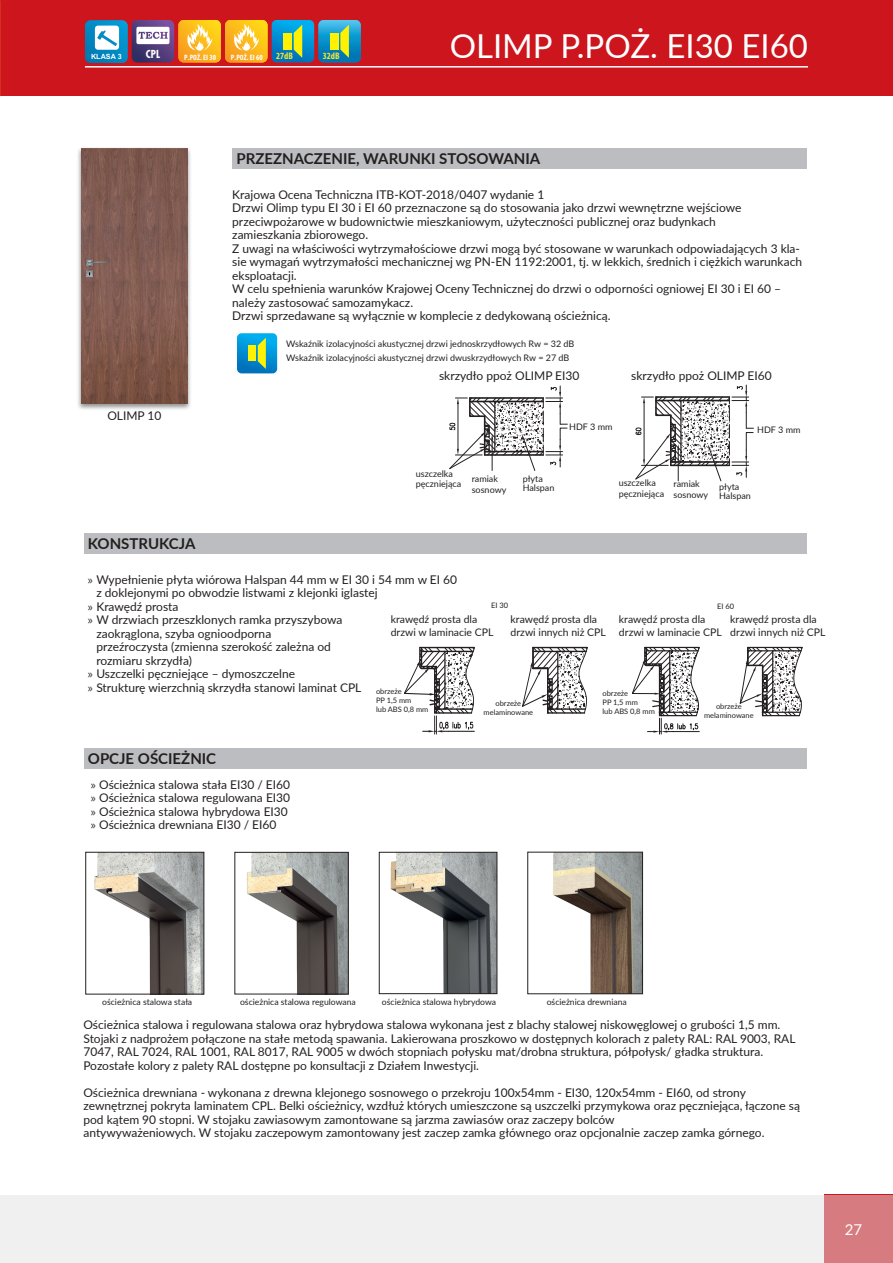
<style>
.page{position:relative;width:893px;height:1263px;background:#fff}
.page>*{position:absolute;margin:0;border:0;box-sizing:border-box;transform-origin:0 0}
.Tytuł_1_P{font:33px "Lato";color:#fff}
.W_STANDARDZIE_-_tytu{font:700 15px "Lato";color:#231f20}
.page_number{font:15px "Lato";color:#fff}
.punkty_lista_2{font:12px/13.5px "Lato";color:#231f20}
.t1{font:700 condensed 10.8px "Futura LT";color:#fff}
.punkty_lista_2-2{font:10.5px "Lato";color:#231f20}
.t2{font:700 condensed 9.45px "Myriad Pro";color:#f8e729}
.punkty_lista_2-3{font:9px/10.5px "Lato";color:#231f20}
.podpis_rys__piktogra{font:8.7px "Lato";color:#231f20}
.t3{font:700 condensed 7.8px "Myriad Pro";color:#fff}
.punkty_lista_2-4{font:7.5px "Lato";color:#231f20}
.t4{font:700 7.2px "Arial";color:#fff}
.s1{font-family:"Myriad Pro"}
</style>
<div class="page">
<svg style="left:0;top:1195px;width:893px;height:68px;fill:#f0f0f1"></svg>
<div style="left:0;top:0;width:893px;height:96px;background:#cd151d"></div>
<hr style="left:85px;top:66px;width:723px;height:2px;background:#fff">
<div style="left:84px;top:533px;width:722px;height:21px;background:#bcbdc0"></div>
<div style="left:84px;top:748px;width:722px;height:21px;background:#bcbdc0"></div>
<img style="left:272px;top:20px;width:42px;height:43px">
<svg style="left:294px;top:25px;width:8px;height:33px"></svg>
<div style="left:284px;top:33px;width:8px;height:17px;background:#fff101"></div>
<svg style="left:318px;top:20px;width:43px;height:43px;background:#379dad"></svg>
<div style="left:330px;top:33px;width:9px;height:17px;background:#fff101"></div>
<svg style="left:85px;top:20px;width:183px;height:43px;background:#b19a70"></svg>
<div style="left:77px;top:146px;width:115px;height:264px;background:#231f20;opacity:.5"></div>
<img style="left:81px;top:149px;width:106px;height:255px">
<svg style="left:404px;top:647px;width:184px;height:87px"></svg>
<svg style="left:632px;top:647px;width:68px;height:87px"></svg>
<svg style="left:739px;top:647px;width:64px;height:70px"></svg>
<img style="left:94px;top:854px;width:108px;height:138px">
<div style="left:86px;top:852px;width:118px;height:142px;border:1px solid #231f20"></div>
<img style="left:247px;top:854px;width:99px;height:138px">
<div style="left:235px;top:852px;width:113px;height:142px;border:1px solid #231f20"></div>
<img style="left:390px;top:854px;width:105px;height:138px">
<div style="left:379px;top:852px;width:118px;height:142px;border:1px solid #231f20"></div>
<div style="left:232px;top:149px;width:574px;height:20px;background:#bcbdc0"></div>
<svg style="left:237px;top:333px;width:40px;height:40px"></svg>
<div style="left:248px;top:345px;width:8px;height:16px;background:#fff101"></div>
<svg style="left:449px;top:386px;width:119px;height:85px"></svg>
<svg style="left:635px;top:385px;width:119px;height:96px"></svg>
<img style="left:553px;top:854px;width:88px;height:138px">
<div style="left:528px;top:852px;width:115px;height:142px;border:1px solid #231f20"></div>
<p class="t4" style="left:91px;top:52px;width:32px">KLASA 3</p>
<p class="t1" style="left:146px;top:48px;width:16px">CPL</p>
<p class="t3" style="left:184px;top:52px;width:33px">P.POŻ. EI 30</p>
<p class="t3" style="left:231px;top:52px;width:33px">P.POŻ. EI 60</p>
<p class="t2" style="left:276px;top:50px;width:18px">27dB</p>
<p class="t2" style="left:323px;top:50px;width:18px">32dB</p>
<p class="Tytuł_1_P" style="left:450px;top:22px;width:360px">OLIMP P.POŻ. EI30 EI60</p>
<p class="punkty_lista_2" style="left:107px;top:409px;width:56px">OLIMP 10</p>
<p class="W_STANDARDZIE_-_tytu" style="left:237px;top:148px;width:305px">PRZEZNACZENIE, WARUNKI STOSOWANIA</p>
<p class="punkty_lista_2" style="left:232px;top:187px;width:314px">Krajowa Ocena Techniczna ITB-KOT-2018/0407 wydanie 1</p>
<p class="punkty_lista_2" style="left:232px;top:201px;width:511px">Drzwi Olimp typu EI 30 i EI 60 przeznaczone są do stosowania jako drzwi wewnętrzne wejściowe</p>
<p class="punkty_lista_2" style="left:232px;top:214px;width:485px">przeciwpożarowe w budownictwie mieszkaniowym, użyteczności publicznej oraz budynkach</p>
<p class="punkty_lista_2" style="left:232px;top:228px;width:137px">zamieszkania zbiorowego.</p>
<p class="punkty_lista_2" style="left:232px;top:241px;width:571px">Z uwagi na właściwości wytrzymałościowe drzwi mogą być stosowane w warunkach odpowiadających 3 kla&shy;sie wymagań wytrzymałości mechanicznej wg PN-EN 1192:2001, tj. w lekkich, średnich i ciężkich warunkach eksploatacji.</p>
<p class="punkty_lista_2" style="left:232px;top:282px;width:550px">W celu spełnienia warunków Krajowej Oceny Technicznej do drzwi o odporności ogniowej EI 30 i EI 60 – należy zastosować samozamykacz.</p>
<p class="punkty_lista_2" style="left:232px;top:309px;width:380px">Drzwi sprzedawane są wyłącznie w komplecie z dedykowaną ościeżnicą.</p>
<p class="punkty_lista_2-3" style="left:286px;top:338px;width:290px">Wskaźnik izolacyjności akustycznej drzwi jednoskrzydłowych Rw = 32 dB</p>
<p class="punkty_lista_2-3" style="left:286px;top:352px;width:285px">Wskaźnik izolacyjności akustycznej drzwi dwuskrzydłowych Rw = 27 dB</p>
<p class="punkty_lista_2" style="left:439px;top:369px;width:142px">skrzydło ppoż OLIMP EI30</p>
<p class="punkty_lista_2" style="left:631px;top:368px;width:142px">skrzydło ppoż OLIMP EI60</p>
<p class="punkty_lista_2-3" style="left:416px;top:468px;width:47px">uszczelka pęczniejąca</p>
<p class="punkty_lista_2-3" style="left:472px;top:473px;width:28px">ramiak</p>
<p class="punkty_lista_2-3" style="left:472px;top:484px;width:36px">sosnowy</p>
<p class="punkty_lista_2-3" style="left:569px;top:421px;width:45px">HDF 3 mm</p>
<p class="punkty_lista_2-3" style="left:757px;top:424px;width:45px">HDF 3 mm</p>
<p class="punkty_lista_2-3" style="left:523px;top:474px;width:33px;line-height:9px">płyta<br>Halspan</p>
<p class="punkty_lista_2-3" style="left:619px;top:477px;width:47px">uszczelka pęczniejąca</p>
<p class="punkty_lista_2-3" style="left:674px;top:479px;width:28px">ramiak</p>
<p class="punkty_lista_2-3" style="left:674px;top:489px;width:36px">sosnowy</p>
<p class="punkty_lista_2-3" style="left:719px;top:481px;width:33px;line-height:9px">płyta<br>Halspan</p>
<p class="W_STANDARDZIE_-_tytu" style="left:88px;top:532px;width:109px">KONSTRUKCJA</p>
<p class="punkty_lista_2" style="left:96px;top:572px;width:362px;text-indent:-9px"><span class="s1">»</span> Wypełnienie płyta wiórowa Halspan 44 mm w EI 30 i 54 mm w EI 60 z doklejonymi po obwodzie listwami z klejonki iglastej</p>
<p class="punkty_lista_2" style="left:88px;top:599px;width:92px"><span class="s1">»</span> Krawędź prosta</p>
<p class="punkty_lista_2" style="left:96px;top:613px;width:248px;text-indent:-9px"><span class="s1">»</span> W drzwiach przeszklonych ramka przyszybowa zaokrąglona, szyba ognioodporna przeźroczysta (zmienna szerokość zależna od rozmiaru skrzydła)</p>
<p class="punkty_lista_2" style="left:88px;top:667px;width:209px"><span class="s1">»</span> Uszczelki pęczniejące – dymoszczelne</p>
<p class="punkty_lista_2" style="left:88px;top:680px;width:275px"><span class="s1">»</span> Strukturę wierzchnią skrzydła stanowi laminat CPL</p>
<p class="punkty_lista_2-4" style="left:491px;top:600px;width:19px">EI 30</p>
<p class="punkty_lista_2-4" style="left:717px;top:600px;width:19px">EI 60</p>
<p class="punkty_lista_2-2" style="left:391px;top:611px;width:88px">krawędź prosta dla</p>
<p class="punkty_lista_2-2" style="left:391px;top:625px;width:104px">drzwi w laminacie CPL</p>
<p class="punkty_lista_2-2" style="left:511px;top:611px;width:88px">krawędź prosta dla</p>
<p class="punkty_lista_2-2" style="left:511px;top:625px;width:97px">drzwi innych niż CPL</p>
<p class="punkty_lista_2-2" style="left:619px;top:611px;width:88px">krawędź prosta dla</p>
<p class="punkty_lista_2-2" style="left:619px;top:625px;width:104px">drzwi w laminacie CPL</p>
<p class="punkty_lista_2-2" style="left:730px;top:611px;width:88px">krawędź prosta dla</p>
<p class="punkty_lista_2-2" style="left:730px;top:625px;width:97px">drzwi innych niż CPL</p>
<p class="punkty_lista_2-4" style="left:376px;top:686px;width:27px">obrzeże</p>
<p class="punkty_lista_2-4" style="left:376px;top:695px;width:37px">PP 1,5 mm</p>
<p class="punkty_lista_2-4" style="left:376px;top:704px;width:54px">lub ABS 0,8 mm</p>
<p class="punkty_lista_2-4" style="left:602px;top:688px;width:27px">obrzeże</p>
<p class="punkty_lista_2-4" style="left:602px;top:697px;width:37px">PP 1,5 mm</p>
<p class="punkty_lista_2-4" style="left:602px;top:706px;width:54px">lub ABS 0,8 mm</p>
<p class="punkty_lista_2-4" style="left:495px;top:698px;width:27px">obrzeże</p>
<p class="punkty_lista_2-4" style="left:484px;top:707px;width:51px">melaminowane</p>
<p class="punkty_lista_2-4" style="left:716px;top:701px;width:27px">obrzeże</p>
<p class="punkty_lista_2-4" style="left:704px;top:710px;width:51px">melaminowane</p>
<p class="W_STANDARDZIE_-_tytu" style="left:88px;top:747px;width:130px">OPCJE OŚCIEŻNIC</p>
<p class="punkty_lista_2" style="left:91px;top:777px;width:201px"><span class="s1">»</span> Ościeżnica stalowa stała EI30 / EI60</p>
<p class="punkty_lista_2" style="left:91px;top:791px;width:201px"><span class="s1">»</span> Ościeżnica stalowa regulowana EI30</p>
<p class="punkty_lista_2" style="left:91px;top:804px;width:199px"><span class="s1">»</span> Ościeżnica stalowa hybrydowa EI30</p>
<p class="punkty_lista_2" style="left:91px;top:818px;width:187px"><span class="s1">»</span> Ościeżnica drewniana EI30 / EI60</p>
<p class="podpis_rys__piktogra" style="left:102px;top:995px;width:92px">ościeżnica stalowa stała</p>
<p class="podpis_rys__piktogra" style="left:240px;top:995px;width:117px">ościeżnica stalowa regulowana</p>
<p class="podpis_rys__piktogra" style="left:382px;top:995px;width:116px">ościeżnica stalowa hybrydowa</p>
<p class="podpis_rys__piktogra" style="left:547px;top:995px;width:82px">ościeżnica drewniana</p>
<p class="punkty_lista_2" style="left:83px;top:1017px;width:713px">Ościeżnica stalowa i regulowana stalowa oraz hybrydowa stalowa wykonana jest z blachy stalowej niskowęglowej o grubości 1,5 mm.<br>Stojaki z nadprożem połączone na stałe metodą spawania. Lakierowana proszkowo w dostępnych kolorach z palety RAL: RAL 9003, RAL<br>7047, RAL 7024, RAL 1001, RAL 8017, RAL 9005 w dwóch stopniach połysku mat/drobna struktura, półpołysk/ gładka struktura.</p>
<p class="punkty_lista_2" style="left:83px;top:1058px;width:397px">Pozostałe kolory z palety RAL dostępne po konsultacji z Działem Inwestycji.</p>
<p class="punkty_lista_2" style="left:83px;top:1085px;width:664px">Ościeżnica drewniana - wykonana z drewna klejonego sosnowego o przekroju 100x54mm - EI30, 120x54mm - EI60, od strony</p>
<p class="punkty_lista_2" style="left:83px;top:1098px;width:718px">zewnętrznej pokryta laminatem CPL. Belki ościeżnicy, wzdłuż których umieszczone są uszczelki przymykowa oraz pęczniejąca, łączone są pod kątem 90 stopni. W stojaku zawiasowym zamontowane są jarzma zawiasów oraz zaczepy bolców</p>
<p class="punkty_lista_2" style="left:83px;top:1125px;width:682px">antywyważeniowych. W stojaku zaczepowym zamontowany jest zaczep zamka głównego oraz opcjonalnie zaczep zamka górnego.</p>
<p class="page_number" style="left:845px;top:1219px;width:19px">27</p>
</div>
